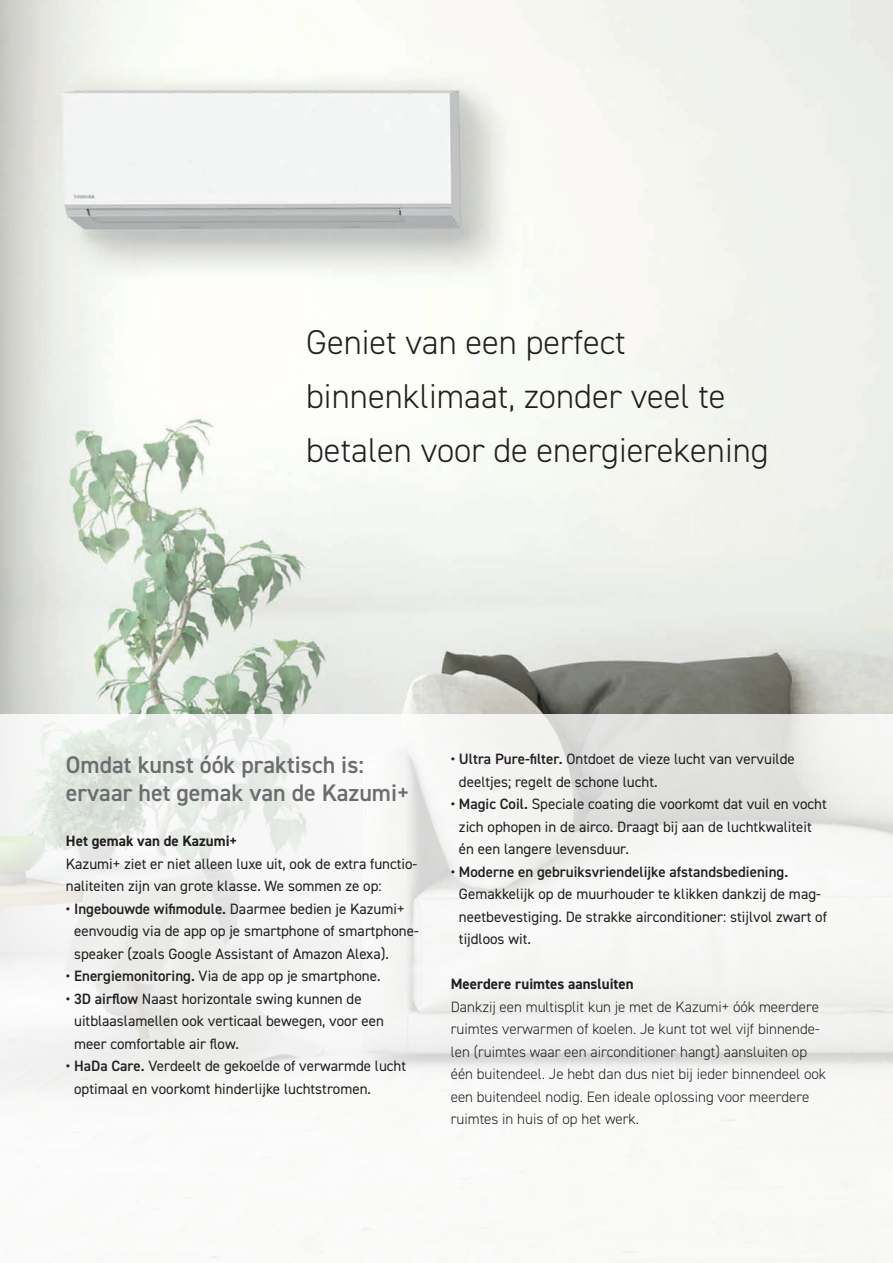
<style>
.page{position:relative;width:893px;height:1263px;background:#fff}
.page>*{position:absolute;margin:0;border:0;box-sizing:border-box;transform-origin:0 0}
.t1{font:300 34.5px/54px "DIN2014";color:#231f20}
.t2{font:600 24px/28.5px "DIN2014";color:#6c6d70}
.t3{font:15px/22.5px "DIN2014";color:#231f20}
.t4{font:300 15px/22.5px "DIN2014";color:#231f20}
.t5{font:600 15px "DIN2014";color:#231f20}
.t6{font:700 15px "DIN2014";color:#231f20}
.s1{font-weight:600}
</style>
<div class="page">
<img style="left:0;top:0;width:893px;height:714px">
<svg style="left:0;top:714px;width:893px;height:549px;fill:#f7f7f6"></svg>
<h1 class="t1" style="left:306px;top:316px;width:464px">Geniet van een perfect binnenklimaat, zonder veel te betalen voor de energierekening</h1>
<h2 class="t2" style="left:66px;top:750px;width:345px">Omdat kunst óók praktisch is: ervaar het gemak van de Kazumi+</h2>
<p class="t6" style="left:66px;top:831px;width:173px">Het gemak van de Kazumi+</p>
<p class="t3" style="left:66px;top:852px;width:353px">Kazumi+ ziet er niet alleen luxe uit, ook de extra functio&shy;naliteiten zijn van grote klasse. We sommen ze op:</p>
<p class="t3" style="left:74px;top:897px;width:346px;text-indent:-8px"><span class="s1">• Ingebouwde wifimodule.</span> Daarmee bedien je Kazumi+ eenvoudig via de app op je smartphone of smartphone&shy;speaker (zoals Google Assistant of Amazon Alexa).</p>
<p class="t3" style="left:66px;top:965px;width:316px"><span class="s1">• Energiemonitoring.</span> Via de app op je smartphone.</p>
<p class="t3" style="left:74px;top:987px;width:311px;text-indent:-8px"><span class="s1">• 3D airflow</span> Naast horizontale swing kunnen de uitblaaslamellen ook verticaal bewegen, voor een meer comfortable air flow.</p>
<p class="t3" style="left:74px;top:1055px;width:334px;text-indent:-8px"><span class="s1">• HaDa Care.</span> Verdeelt de gekoelde of verwarmde lucht optimaal en voorkomt hinderlijke luchtstromen.</p>
<p class="t3" style="left:459px;top:748px;width:337px;text-indent:-8px"><span class="s1">• Ultra Pure-filter.</span> Ontdoet de vieze lucht van vervuilde deeltjes; regelt de schone lucht.</p>
<p class="t3" style="left:459px;top:793px;width:369px;text-indent:-8px"><span class="s1">• Magic Coil.</span> Speciale coating die voorkomt dat vuil en vocht zich ophopen in de airco. Draagt bij aan de luchtkwaliteit én een langere levensduur.</p>
<p class="t5" style="left:451px;top:862px;width:339px">• Moderne en gebruiksvriendelijke afstandsbediening.</p>
<p class="t3" style="left:459px;top:883px;width:369px">Gemakkelijk op de muurhouder te klikken dankzij de mag&shy;neetbevestiging. De strakke airconditioner: stijlvol zwart of tijdloos wit.</p>
<p class="t6" style="left:451px;top:974px;width:185px">Meerdere ruimtes aansluiten</p>
<p class="t4" style="left:451px;top:995px;width:377px">Dankzij een multisplit kun je met de Kazumi+ óók meerdere ruimtes verwarmen of koelen. Je kunt tot wel vijf binnende&shy;len (ruimtes waar een airconditioner hangt) aansluiten op één buitendeel. Je hebt dan dus niet bij ieder binnendeel ook een buitendeel nodig. Een ideale oplossing voor meerdere ruimtes in huis of op het werk.</p>
</div>
